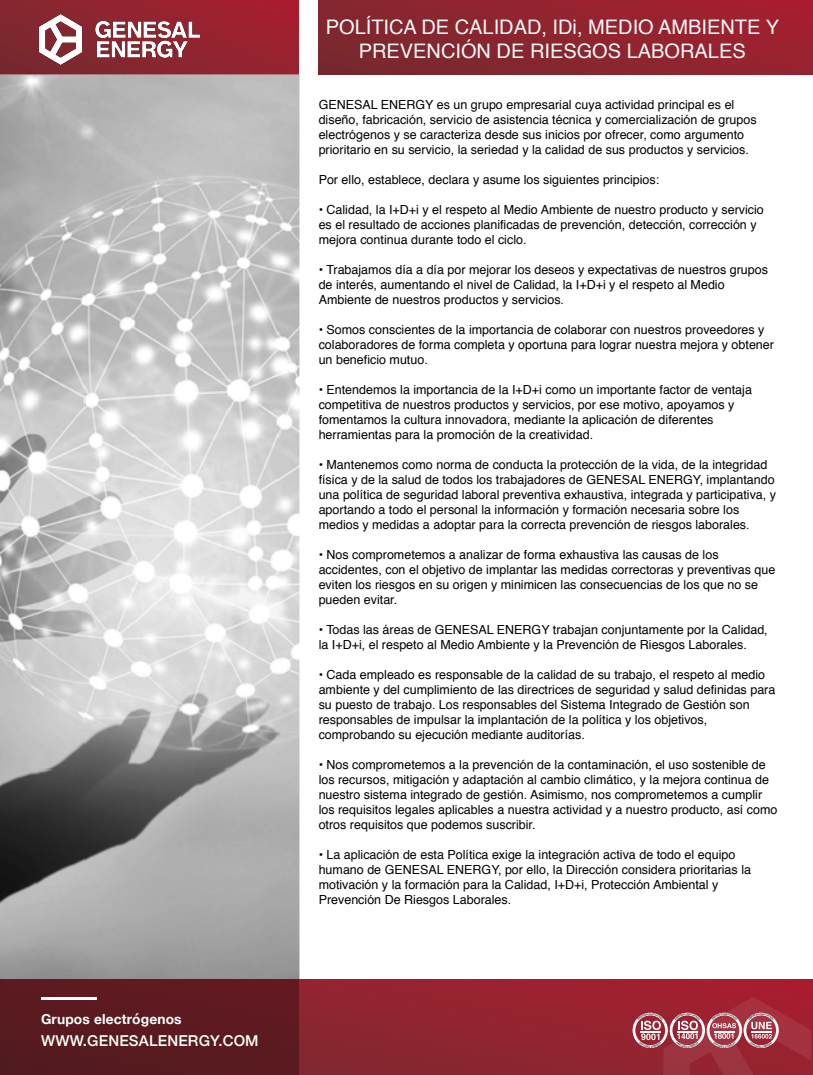
<style>
.page{position:relative;width:813px;height:1075px;background:#fff}
.page>*{position:absolute;margin:0;border:0;box-sizing:border-box;transform-origin:0 0}
.t1{font:20px/24px "Helvetica";color:#f9f9f9;text-align:center}
.t2{font:500 15px "Helvetica Neue";letter-spacing:.01em;color:#fff}
.t3{font:700 13.75px "Helvetica Neue";letter-spacing:.01em;color:#fff}
.t4{font:12.5px/15px "Helvetica";color:#000}
</style>
<div class="page">
<img style="left:0;top:0;width:299px;height:72px">
<img style="left:0;top:72px;width:300px;height:907px">
<img style="left:299px;top:979px;width:513px;height:96px">
<img style="left:319px;top:0;width:493px;height:75px">
<img style="left:0;top:979px;width:299px;height:96px">
<div style="left:632px;top:1013px;width:35px;height:35px;border:3px solid #fff;border-radius:50%"></div>
<hr style="left:41px;top:998px;width:55px;height:2px;background:#fff">
<img style="left:39px;top:15px;width:160px;height:49px">
<svg style="left:637px;top:997px;width:174px;height:78px;background:#a94450"></svg>
<p class="t3" style="left:41px;top:1008px;width:142px">Grupos electrógenos</p>
<p class="t2" style="left:41px;top:1029px;width:219px">WWW.GENESALENERGY.COM</p>
<h1 class="t1" style="left:326px;top:16px;width:455px">POLÍTICA DE CALIDAD, IDi, MEDIO AMBIENTE Y<br>PREVENCIÓN DE RIESGOS LABORALES</h1>
<p class="t4" style="left:319px;top:97px;width:439px">GENESAL ENERGY es un grupo empresarial cuya actividad principal es el diseño, fabricación, servicio de asistencia técnica y comercialización de grupos electrógenos y se caracteriza desde sus inicios por ofrecer, como argumento prioritario en su servicio, la seriedad y la calidad de sus productos y servicios.</p>
<p class="t4" style="left:319px;top:172px;width:342px">Por ello, establece, declara y asume los siguientes principios:</p>
<p class="t4" style="left:319px;top:202px;width:446px">• Calidad, la I+D+i y el respeto al Medio Ambiente de nuestro producto y servicio es el resultado de acciones planificadas de prevención, detección, corrección y mejora continua durante todo el ciclo.</p>
<p class="t4" style="left:319px;top:262px;width:451px">• Trabajamos día a día por mejorar los deseos y expectativas de nuestros grupos de interés, aumentando el nivel de Calidad, la I+D+i y el respeto al Medio<br>Ambiente de nuestros productos y servicios.</p>
<p class="t4" style="left:319px;top:322px;width:457px">• Somos conscientes de la importancia de colaborar con nuestros proveedores y colaboradores de forma completa y oportuna para lograr nuestra mejora y obtener un beneficio mutuo.</p>
<p class="t4" style="left:319px;top:382px;width:435px">• Entendemos la importancia de la I+D+i como un importante factor de ventaja competitiva de nuestros productos y servicios, por ese motivo, apoyamos y fomentamos la cultura innovadora, mediante la aplicación de diferentes herramientas para la promoción de la creatividad.</p>
<p class="t4" style="left:319px;top:457px;width:459px">• Mantenemos como norma de conducta la protección de la vida, de la integridad física y de la salud de todos los trabajadores de GENESAL ENERGY, implantando una política de seguridad laboral preventiva exhaustiva, integrada y participativa, y aportando a todo el personal la información y formación necesaria sobre los medios y medidas a adoptar para la correcta prevención de riesgos laborales.</p>
<p class="t4" style="left:319px;top:547px;width:458px">• Nos comprometemos a analizar de forma exhaustiva las causas de los accidentes, con el objetivo de implantar las medidas correctoras y preventivas que eviten los riesgos en su origen y minimicen las consecuencias de los que no se pueden evitar.</p>
<p class="t4" style="left:319px;top:622px;width:450px">• Todas las áreas de GENESAL ENERGY trabajan conjuntamente por la Calidad, la I+D+i, el respeto al Medio Ambiente y la Prevención de Riesgos Laborales.</p>
<p class="t4" style="left:319px;top:667px;width:458px">• Cada empleado es responsable de la calidad de su trabajo, el respeto al medio ambiente y del cumplimiento de las directrices de seguridad y salud definidas para su puesto de trabajo. Los responsables del Sistema Integrado de Gestión son responsables de impulsar la implantación de la política y los objetivos, comprobando su ejecución mediante auditorías.</p>
<p class="t4" style="left:319px;top:757px;width:460px">• Nos comprometemos a la prevención de la contaminación, el uso sostenible de los recursos, mitigación y adaptación al cambio climático, y la mejora continua de nuestro sistema integrado de gestión. Asimismo, nos comprometemos a cumplir los requisitos legales aplicables a nuestra actividad y a nuestro producto, así como otros requisitos que podemos suscribir.</p>
<p class="t4" style="left:319px;top:847px;width:434px">• La aplicación de esta Política exige la integración activa de todo el equipo humano de GENESAL ENERGY, por ello, la Dirección considera prioritarias la motivación y la formación para la Calidad, I+D+i, Protección Ambiental y Prevención De Riesgos Laborales.</p>
</div>
